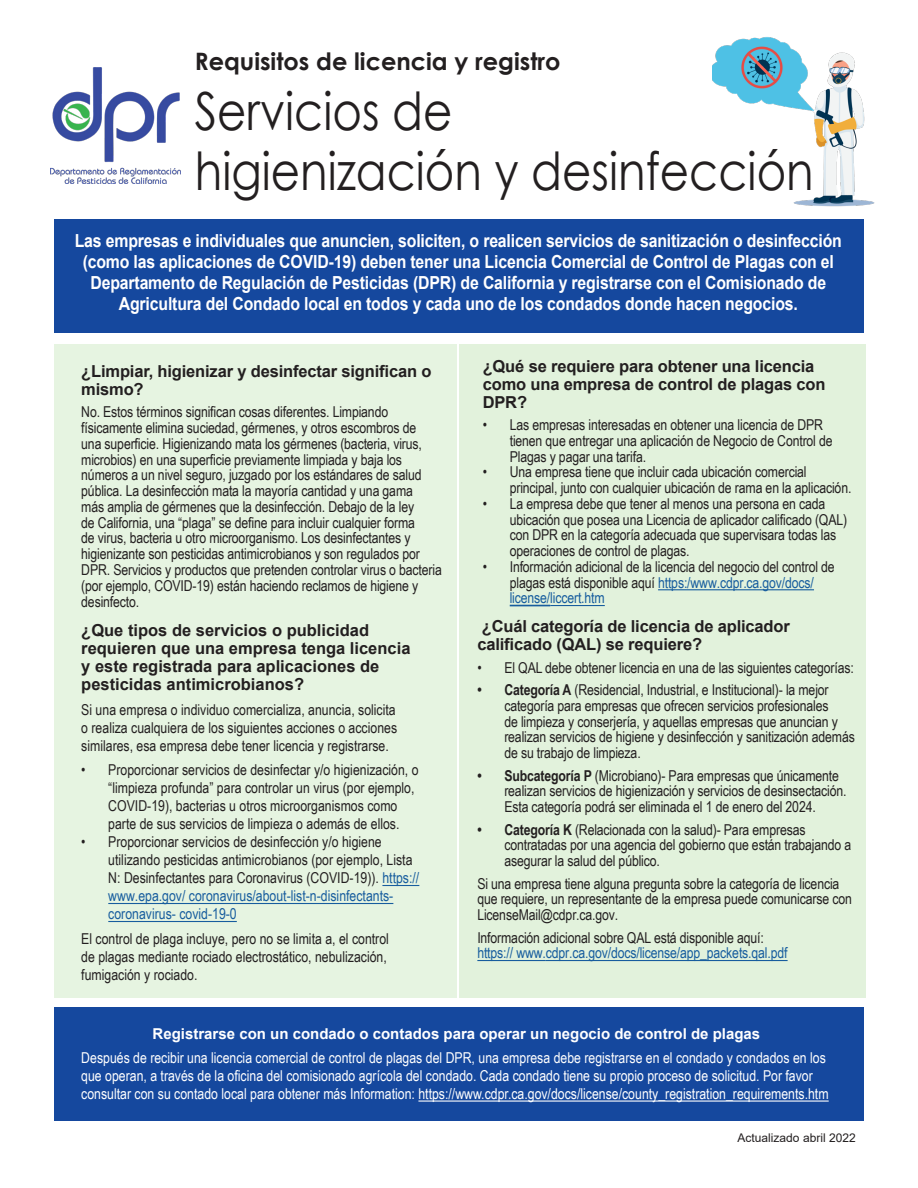
<style>
.page{position:relative;width:918px;height:1188px;background:#fff}
.page>*{position:absolute;margin:0;border:0;box-sizing:border-box;transform-origin:0 0}
.t1{font:52.5px/60px "Century Gothic";color:#231f20;scale:.86 1}
.t2{font:700 24px "Century Gothic";color:#231f20}
.t3{font:700 18px/21px "Arial";letter-spacing:-.01em;color:#fff;text-align:center;scale:.88 1}
.t4{font:700 16.5px/18px "Arial";letter-spacing:-.01em;color:#231f20}
.t5{font:15px/15.8px "Arial Narrow";letter-spacing:-.01em;color:#231f20}
.t6{font:15px/18px "Arial Narrow";color:#fff}
.t7{font:700 15px "Arial";color:#fff}
.t8{font:15px "Arial Narrow";letter-spacing:-.01em;color:#175d9e}
.t9{font:12px "Arial";color:#231f20}
.s1{color:#175d9e}
.s2{font-weight:700}
</style>
<div class="page">
<div style="left:54px;top:1007px;width:810px;height:114px;background:#15489e"></div>
<div style="left:459px;top:345px;width:407px;height:653px;background:#e2f2dc"></div>
<div style="left:54px;top:345px;width:402px;height:653px;background:#e6f4e1"></div>
<img style="left:51px;top:68px;width:129px;height:116px">
<img style="left:712px;top:37px;width:163px;height:170px">
<div style="left:54px;top:219px;width:810px;height:113px;background:#15489e"></div>
<hr style="left:418px;top:1101px;width:411px;height:1px;background:#fff">
<hr style="left:382px;top:885px;width:37px;height:1px;background:#175d9e">
<hr style="left:108px;top:903px;width:285px;height:1px;background:#175d9e">
<hr style="left:108px;top:921px;width:129px;height:1px;background:#175d9e">
<hr style="left:658px;top:589px;width:156px;height:1px;background:#175d9e">
<hr style="left:510px;top:605px;width:40px;height:1px;background:#175d9e">
<hr style="left:550px;top:605px;width:55px;height:1px;background:#175d9e">
<hr style="left:477px;top:960px;width:69px;height:1px;background:#175d9e">
<hr style="left:546px;top:960px;width:242px;height:1px;background:#175d9e">
<h2 class="t2" style="left:195px;top:43px;width:367px">Requisitos de licencia y registro</h2>
<h1 class="t1" style="left:195px;top:80px;width:721px">Servicios de<br>higienización y desinfección</h1>
<p class="t3" style="left:75px;top:230px;width:873px">Las empresas e individuales que anuncien, soliciten, o realicen servicios de sanitización o desinfección (como las aplicaciones de COVID-19) deben tener una Licencia Comercial de Control de Plagas con el Departamento de Regulación de Pesticidas (DPR) de California y registrarse con el Comisionado de Agricultura del Condado local en todos y cada uno de los condados donde hacen negocios.</p>
<p class="t4" style="left:81px;top:362px;width:352px">¿Limpiar, higienizar y desinfectar significan o mismo?</p>
<p class="t5" style="left:81px;top:404px;width:362px">No. Estos términos significan cosas diferentes. Limpiando físicamente elimina suciedad, gérmenes, y otros escombros de<br>una superficie. Higienizando mata los gérmenes (bacteria, virus, microbios) en una superficie previamente limpiada y baja los números a un nivel seguro, juzgado por los estándares de salud pública. La desinfección mata la mayoría cantidad y una gama<br>más amplia de gérmenes que la desinfección. Debajo de la ley<br>de California, una “plaga” se define para incluir cualquier forma<br>de virus, bacteria u otro microorganismo. Los desinfectantes y higienizante son pesticidas antimicrobianos y son regulados por DPR. Servicios y productos que pretenden controlar virus o bacteria (por ejemplo, COVID-19) están haciendo reclamos de higiene y desinfecto.</p>
<p class="t4" style="left:81px;top:621px;width:331px">¿Que tipos de servicios o publicidad requieren que una empresa tenga licencia y este registrada para aplicaciones de pesticidas antimicrobianos?</p>
<p class="t5" style="left:81px;top:700px;width:317px;line-height:18px;text-align:justify">Si una empresa o individuo comercializa, anuncia, solicita o realiza cualquiera de los siguientes acciones o acciones similares, esa empresa debe tener licencia y registrarse.</p>
<p class="t5" style="left:108px;top:760px;width:312px;line-height:18px;text-indent:-27px">• Proporcionar servicios de desinfectar y/o higienización, o “limpieza profunda” para controlar un virus (por ejemplo, COVID-19), bacterias u otros microorganismos como parte de sus servicios de limpieza o además de ellos.</p>
<p class="t5" style="left:108px;top:832px;width:313px;line-height:18px;text-indent:-27px">• Proporcionar servicios de desinfección y/o higiene utilizando pesticidas antimicrobianos (por ejemplo, Lista N: Desinfectantes para Coronavirus (COVID-19)). <span class="s1">https:// www.epa.gov/ coronavirus/about-list-n-disinfectants&shy;coronavirus- covid-19-0</span></p>
<p class="t5" style="left:81px;top:929px;width:309px;line-height:18px">El control de plaga incluye, pero no se limita a, el control de plagas mediante rociado electrostático, nebulización, fumigación y rociado.</p>
<p class="t4" style="left:483px;top:357px;width:344px">¿Qué se requiere para obtener una licencia como una empresa de control de plagas con<br>DPR?</p>
<p class="t5" style="left:510px;top:416px;width:324px;text-indent:-27px">• Las empresas interesadas en obtener una licencia de DPR tienen que entregar una aplicación de Negocio de Control de<br>Plagas y pagar una tarifa.</p>
<p class="t5" style="left:510px;top:464px;width:343px;text-indent:-27px">• Una empresa tiene que incluir cada ubicación comercial principal, junto con cualquier ubicación de rama en la aplicación.</p>
<p class="t5" style="left:510px;top:495px;width:339px;text-indent:-27px">• La empresa debe que tener al menos una persona en cada ubicación que posea una Licencia de aplicador calificado (QAL) con DPR en la categoría adecuada que supervisara todas las operaciones de control de plagas.</p>
<p class="t5" style="left:510px;top:558px;width:327px;text-indent:-27px">• Información adicional de la licencia del negocio del control de plagas está disponible aquí <span class="s1">https:/www.cdpr.ca.gov/docs/ license/liccert.htm</span></p>
<p class="t4" style="left:477px;top:618px;width:314px">¿Cuál categoría de licencia de aplicador calificado (QAL) se requiere?</p>
<p class="t5" style="left:477px;top:659px;width:378px">• El QAL debe obtener licencia en una de las siguientes categorías:</p>
<p class="t5" style="left:504px;top:681px;width:352px;text-indent:-27px"><span class="s2">• Categoría A</span> (Residencial, Industrial, e Institucional)- la mejor categoría para empresas que ofrecen servicios profesionales<br>de limpieza y conserjería, y aquellas empresas que anuncian y realizan servicios de higiene y desinfección y sanitización además de su trabajo de limpieza.</p>
<p class="t5" style="left:504px;top:767px;width:344px;text-indent:-27px"><span class="s2">• Subcategoría P</span> (Microbiano)- Para empresas que únicamente realizan servicios de higienización y servicios de desinsectación.<br>Esta categoría podrá ser eliminada el 1 de enero del 2024.</p>
<p class="t5" style="left:504px;top:821px;width:348px;text-indent:-27px"><span class="s2">• Categoría K</span> (Relacionada con la salud)- Para empresas contratadas por una agencia del gobierno que están trabajando a asegurar la salud del público.</p>
<p class="t5" style="left:477px;top:875px;width:376px">Si una empresa tiene alguna pregunta sobre la categoría de licencia que requiere, un representante de la empresa puede comunicarse con<br>LicenseMail@cdpr.ca.gov.</p>
<p class="t5" style="left:477px;top:929px;width:288px">Información adicional sobre QAL está disponible aquí:</p>
<p class="t8" style="left:477px;top:942px;width:312px">https:// www.cdpr.ca.gov/docs/license/app_packets.qal.pdf</p>
<p class="t7" style="left:153px;top:1023px;width:609px">Registrarse con un condado o contados para operar un negocio de control de plagas</p>
<p class="t6" style="left:81px;top:1049px;width:749px">Después de recibir una licencia comercial de control de plagas del DPR, una empresa debe registrarse en el condado y condados en los que operan, a través de la oficina del comisionado agrícola del condado. Cada condado tiene su propio proceso de solicitud. Por favor consultar con su contado local para obtener más Information: https://www.cdpr.ca.gov/docs/license/county_registration_requirements.htm</p>
<p class="t9" style="left:738px;top:1130px;width:120px">Actualizado abril 2022</p>
</div>
